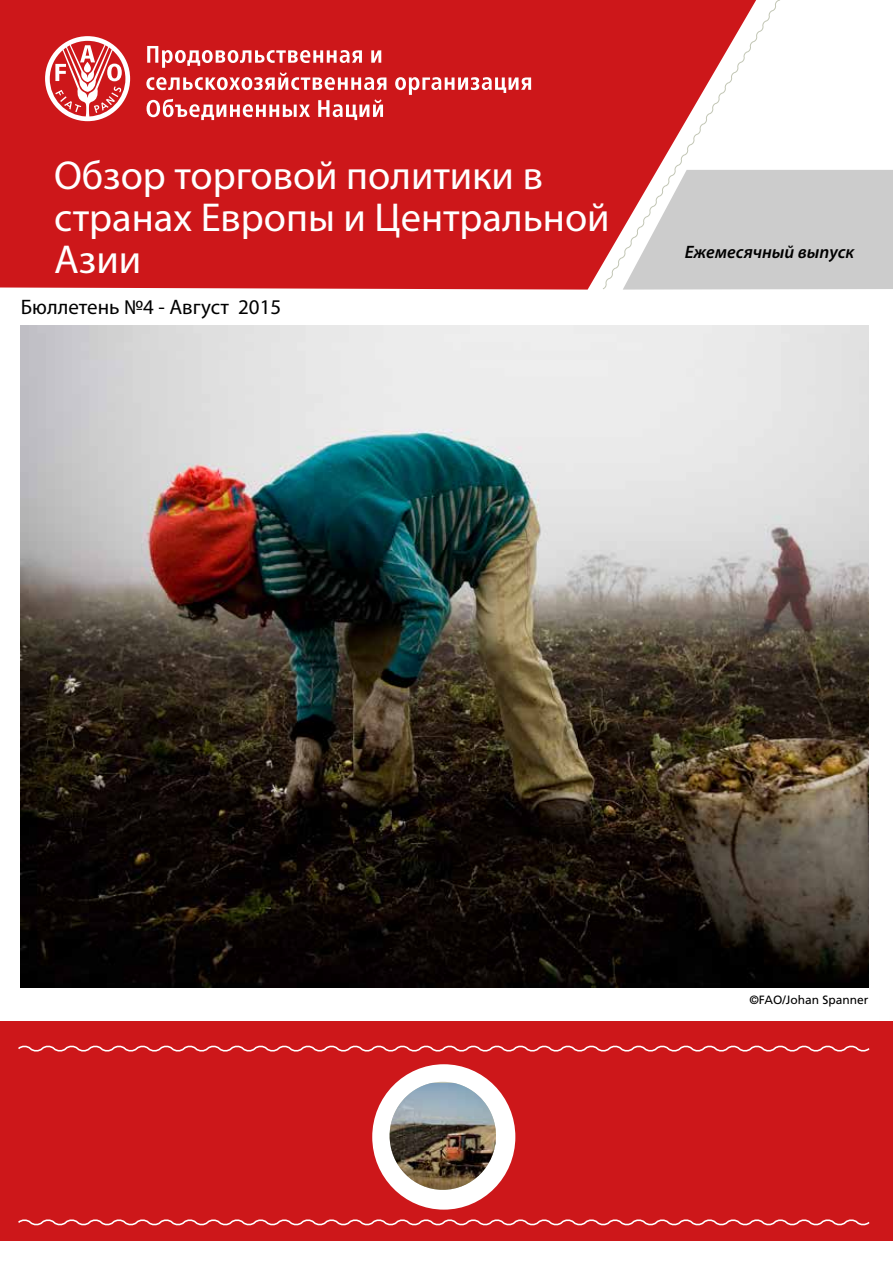
<style>
.page{position:relative;width:893px;height:1263px;background:#fff}
.page>*{position:absolute;margin:0;border:0;box-sizing:border-box;transform-origin:0 0}
.t1{font:40.5px/42px "Myriad Pro";color:#fff}
.t2{font:21px "Myriad Pro";color:#000}
.t3{font:italic 600 18px "Myriad Pro";color:#000}
.t4{font:12px "Frutiger LT Std";color:#000}
</style>
<div class="page">
<div style="left:0;top:0;width:602px;height:290px;background:#cd171a"></div>
<div style="left:0;top:1021px;width:893px;height:220px;background:#cd171a"></div>
<div style="left:786px;top:170px;width:107px;height:120px;background:#ccc"></div>
<svg style="left:602px;top:0;width:184px;height:290px"></svg>
<svg style="left:18px;top:1045px;width:852px;height:7px"></svg>
<svg style="left:18px;top:1219px;width:852px;height:7px"></svg>
<div style="left:372px;top:1064px;width:143px;height:145px;background:#fff;border-radius:50%"></div>
<img style="left:390px;top:1083px;width:106px;height:107px">
<hr style="left:890px;top:170px;width:3px;height:99px;background:#ccc">
<svg style="left:45px;top:36px;width:85px;height:85px"></svg>
<svg style="left:146px;top:46px;width:240px;height:44px"></svg>
<svg style="left:395px;top:77px;width:136px;height:18px"></svg>
<svg style="left:147px;top:99px;width:163px;height:21px"></svg>
<svg style="left:318px;top:99px;width:65px;height:21px"></svg>
<img style="left:21px;top:326px;width:847px;height:662px">
<p class="t1" style="left:54px;top:154px;width:557px">Обзор торговой политики в странах Европы и Центральной<br>Азии</p>
<p class="t2" style="left:21px;top:294px;width:262px">Бюллетень №4 - Август 2015</p>
<p class="t3" style="left:685px;top:240px;width:171px">Ежемесячный выпуск</p>
<p class="t4" style="left:749px;top:993px;width:121px">©FAO/Johan Spanner</p>
</div>
